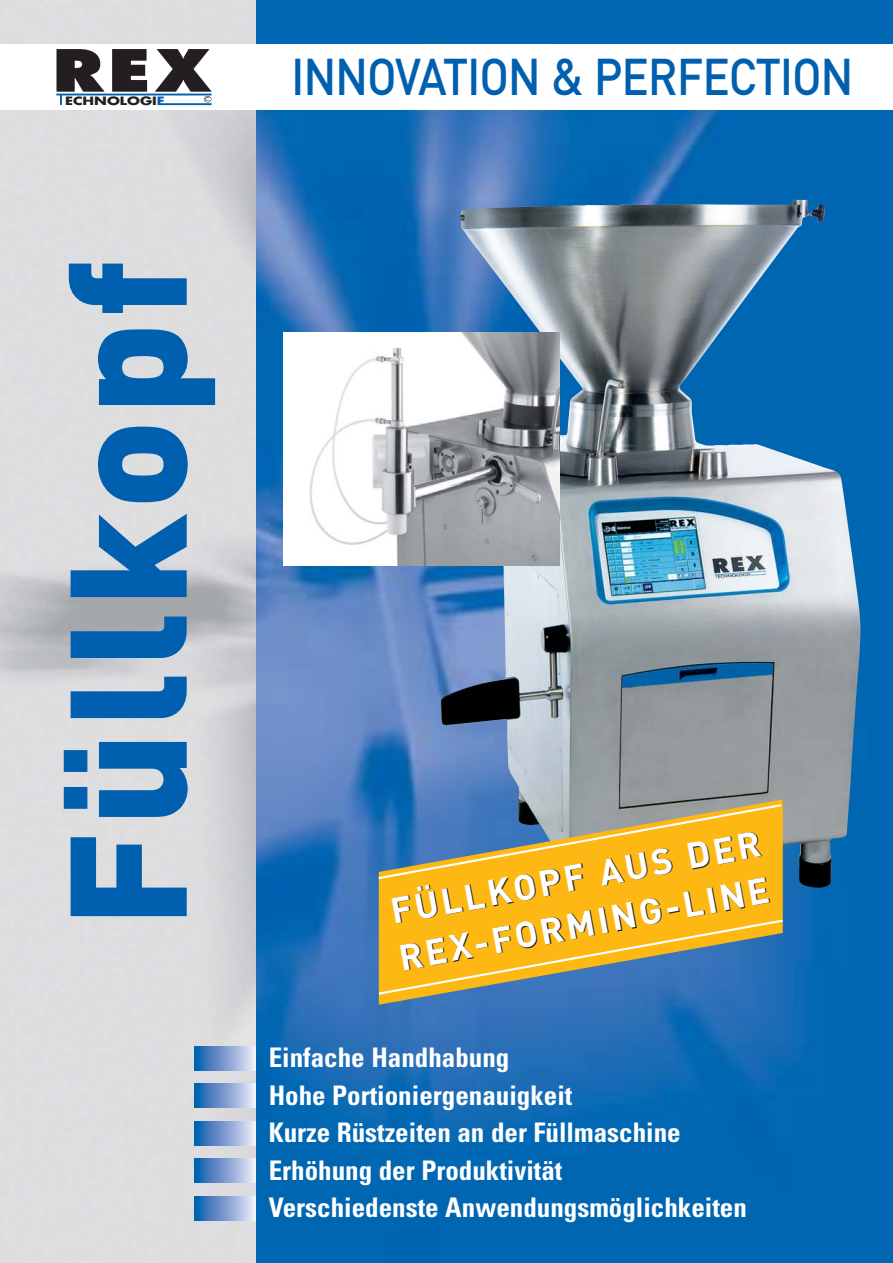
<style>
.page{position:relative;width:893px;height:1263px;background:#fff}
.page>*{position:absolute;margin:0;border:0;box-sizing:border-box;transform-origin:0 0}
.t1{font:900 163.05px "DIN";letter-spacing:.03em;color:#0060af}
.t2{font:800 56.55px "Futura";color:#231f20;scale:1.2 1}
.t3{font:500 51px "DIN";letter-spacing:-.025em;color:#0060af;scale:.9 1}
.t4{font:700 35.85px/47px "DIN";color:#fff}
.t5{font:700 condensed 27px/37.5px "Univers";color:#fff}
.t6{font:700 11.1px "Futura";color:#231f20;scale:1.3 1}
.t7{font:5.25px "Futura";color:#231f20;scale:1.3 1}
.s1{color:#0060af}
</style>
<div class="page">
<img style="left:0;top:0;width:892px;height:1263px">
<div style="left:0;top:44px;width:892px;height:66px;background:#fff"></div>
<hr style="left:56px;top:94px;width:155px;height:1px;background:#0060af">
<hr style="left:158px;top:103px;width:53px;height:2px;background:#0060af">
<svg style="left:60px;top:95px;width:2px;height:10px"></svg>
<div style="left:204px;top:96px;width:7px;height:6px;border:1px solid #231f20;border-radius:50%"></div>
<svg style="left:195px;top:1084px;width:60px;height:24px"></svg>
<svg style="left:195px;top:1046px;width:60px;height:24px"></svg>
<svg style="left:195px;top:1121px;width:60px;height:24px"></svg>
<svg style="left:195px;top:1159px;width:60px;height:24px"></svg>
<svg style="left:195px;top:1196px;width:60px;height:24px"></svg>
<img style="left:322px;top:200px;width:538px;height:717px">
<div style="left:283px;top:332px;width:276px;height:234px;background:#fff"></div>
<img style="left:309px;top:332px;width:250px;height:234px">
<svg style="left:379px;top:799px;width:403px;height:206px;background:#cfa83a"></svg>
<svg style="left:376px;top:803px;width:407px;height:78px;background:#b7a25b"></svg>
<svg style="left:376px;top:918px;width:409px;height:78px;background:#b4a055"></svg>
<h2 class="t2" style="left:52px;top:46px;width:134px">REX</h2>
<p class="t6" style="left:65px;top:96px;width:78px">ECHNOLOGI<span class="s1">F</span></p>
<p class="t7" style="left:205px;top:97px;width:5px">C</p>
<h3 class="t3" style="left:291px;top:59px;width:626px">INNOVATION &amp; PERFECTION</h3>
<h1 class="t1" style="left:71px;top:928px;width:670px;rotate:-90deg">Füllkopf</h1>
<h3 class="t4" style="left:387px;top:891px;width:377px;rotate:-10deg">FÜLLKOPF AUS DER<br>REX-FORMING-LINE</h3>
<p class="t5" style="left:269px;top:1042px;width:479px">Einfache Handhabung<br>Hohe Portioniergenauigkeit<br>Kurze Rüstzeiten an der Füllmaschine<br>Erhöhung der Produktivität<br>Verschiedenste Anwendungsmöglichkeiten</p>
</div>
